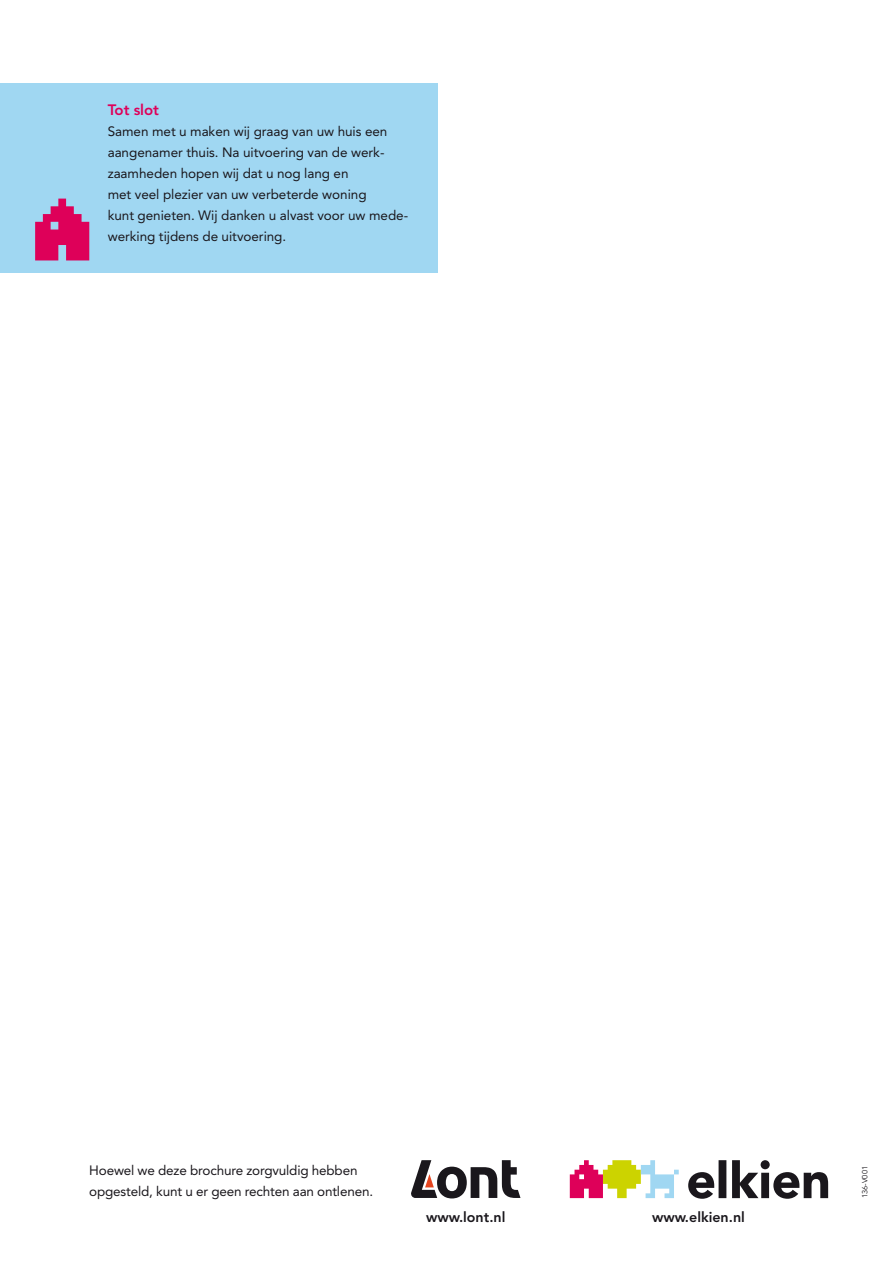
<style>
.page{position:relative;width:893px;height:1263px;background:#fff}
.page>*{position:absolute;margin:0;border:0;box-sizing:border-box;transform-origin:0 0}
.t1{font:800 15px "Avenir LT Std";letter-spacing:-.005em;color:#de0059}
.t2{font:800 14.25px "Avenir LT Std";color:#1a171c}
.t3{font:13.5px/21px "Avenir LT Std";letter-spacing:-.005em;color:#1a171c}
.t4{font:7.5px "Avenir LT Std";letter-spacing:.005em;color:#1a171c}
</style>
<div class="page">
<svg style="left:688px;top:1160px;width:140px;height:39px"></svg>
<svg style="left:570px;top:1160px;width:109px;height:38px"></svg>
<svg style="left:411px;top:1160px;width:109px;height:38px"></svg>
<div style="left:0;top:83px;width:438px;height:189px;background:#a0d7f2"></div>
<svg style="left:35px;top:199px;width:54px;height:61px"></svg>
<p class="t1" style="left:108px;top:100px;width:53px">Tot slot</p>
<p class="t3" style="left:108px;top:120px;width:302px">Samen met u maken wij graag van uw huis een aangenamer thuis. Na uitvoering van de werk&shy;zaamheden hopen wij dat u nog lang en<br>met veel plezier van uw verbeterde woning<br>kunt genieten. Wij danken u alvast voor uw mede&shy;werking tijdens de uitvoering.</p>
<p class="t3" style="left:89px;top:1160px;width:285px">Hoewel we deze brochure zorgvuldig hebben opgesteld, kunt u er geen rechten aan ontlenen.</p>
<p class="t2" style="left:426px;top:1209px;width:81px">www.lont.nl</p>
<p class="t2" style="left:652px;top:1209px;width:94px">www.elkien.nl</p>
<p class="t4" style="left:861px;top:1198px;width:34px;rotate:-90deg">136-V001</p>
</div>
